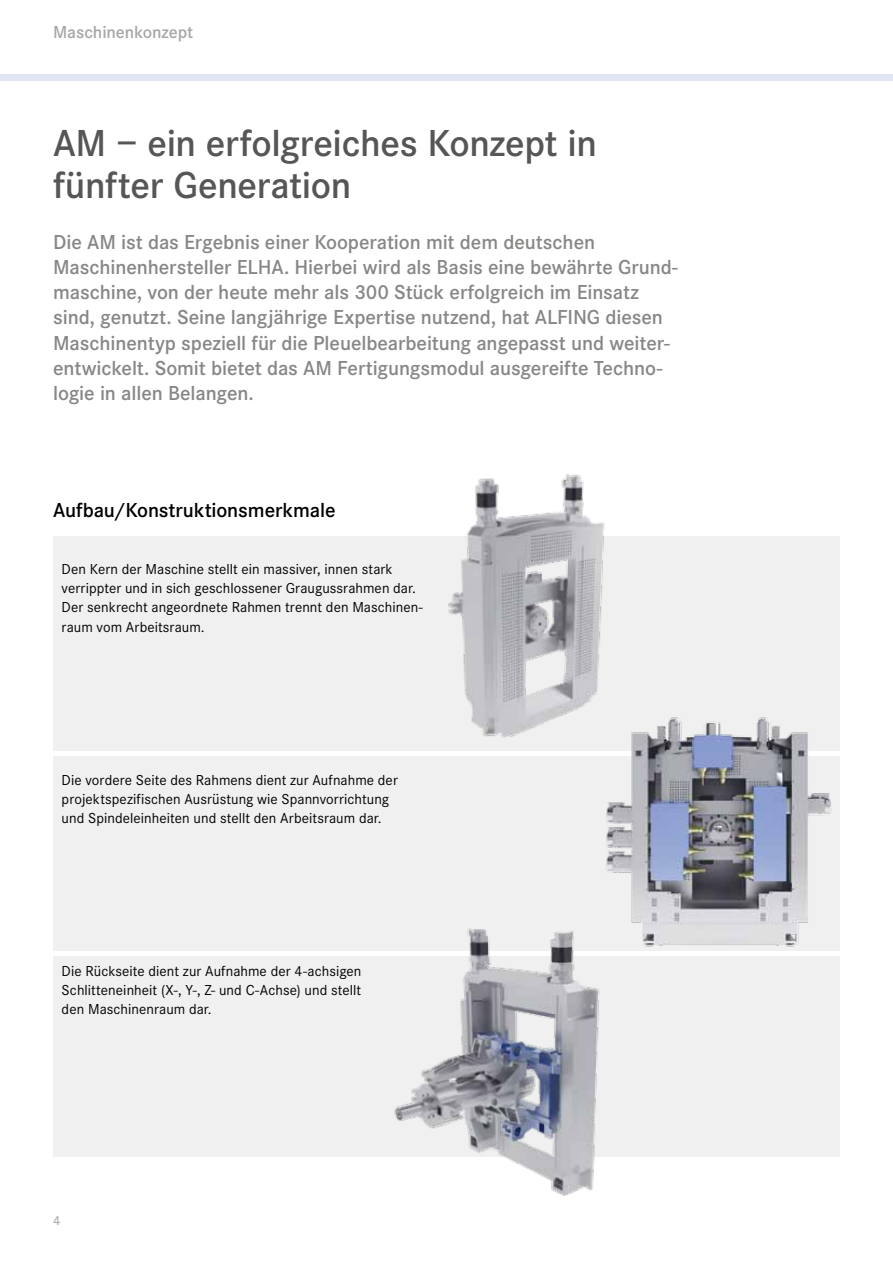
<style>
.page{position:relative;width:893px;height:1263px;background:#fff}
.page>*{position:absolute;margin:0;border:0;box-sizing:border-box;transform-origin:0 0}
.t1{font:600 39px/42px "Corporate S";letter-spacing:-.01em;color:#565656}
.t2{font:600 21px/25.2px "Corporate S";letter-spacing:-.005em;color:#878786}
.t3{font:600 21px "Corporate S";letter-spacing:-.005em;color:#000}
.t4{font:600 18px "Corporate S";letter-spacing:-.005em;color:#a7a7a8}
.t5{font:15px/19.2px "Corporate S";letter-spacing:.005em;color:#000}
.t6{font:600 13.5px "Corporate S";color:#b1b2b3}
</style>
<div class="page">
<div style="left:53px;top:536px;width:787px;height:621px;background:#f0f0f0"></div>
<hr style="left:53px;top:952px;width:787px;height:4px;background:#fff">
<hr style="left:53px;top:752px;width:787px;height:4px;background:#fff">
<div style="left:0;top:74px;width:893px;height:7px;background:#e0e6f5"></div>
<img style="left:408px;top:474px;width:197px;height:278px">
<img style="left:379px;top:928px;width:221px;height:268px">
<img style="left:593px;top:701px;width:247px;height:252px">
<p class="t4" style="left:53px;top:22px;width:142px">Maschinenkonzept</p>
<h1 class="t1" style="left:53px;top:123px;width:545px">AM – ein erfolgreiches Konzept in fünfter Generation</h1>
<p class="t2" style="left:53px;top:229px;width:626px">Die AM ist das Ergebnis einer Kooperation mit dem deutschen Maschinenhersteller ELHA. Hierbei wird als Basis eine bewährte Grund&shy;maschine, von der heute mehr als 300 Stück erfolgreich im Einsatz sind, genutzt. Seine langjährige Expertise nutzend, hat ALFING diesen Maschinentyp speziell für die Pleuelbearbeitung angepasst und weiter&shy;entwickelt. Somit bietet das AM Fertigungsmodul ausgereifte Techno&shy;logie in allen Belangen.</p>
<h2 class="t3" style="left:53px;top:498px;width:284px">Aufbau/Konstruktionsmerkmale</h2>
<p class="t5" style="left:62px;top:560px;width:363px">Den Kern der Maschine stellt ein massiver, innen stark verrippter und in sich geschlossener Graugussrahmen dar.<br>Der senkrecht angeordnete Rahmen trennt den Maschinen&shy;raum vom Arbeitsraum.</p>
<p class="t5" style="left:62px;top:770px;width:338px">Die vordere Seite des Rahmens dient zur Aufnahme der projektspezifischen Ausrüstung wie Spannvorrichtung und Spindeleinheiten und stellt den Arbeitsraum dar.</p>
<p class="t5" style="left:62px;top:962px;width:301px;text-align:justify">Die Rückseite dient zur Aufnahme der 4-achsigen Schlitteneinheit (X-, Y-, Z- und C-Achse) und stellt den Maschinenraum dar.</p>
<p class="t6" style="left:53px;top:1212px;width:9px">4</p>
</div>
